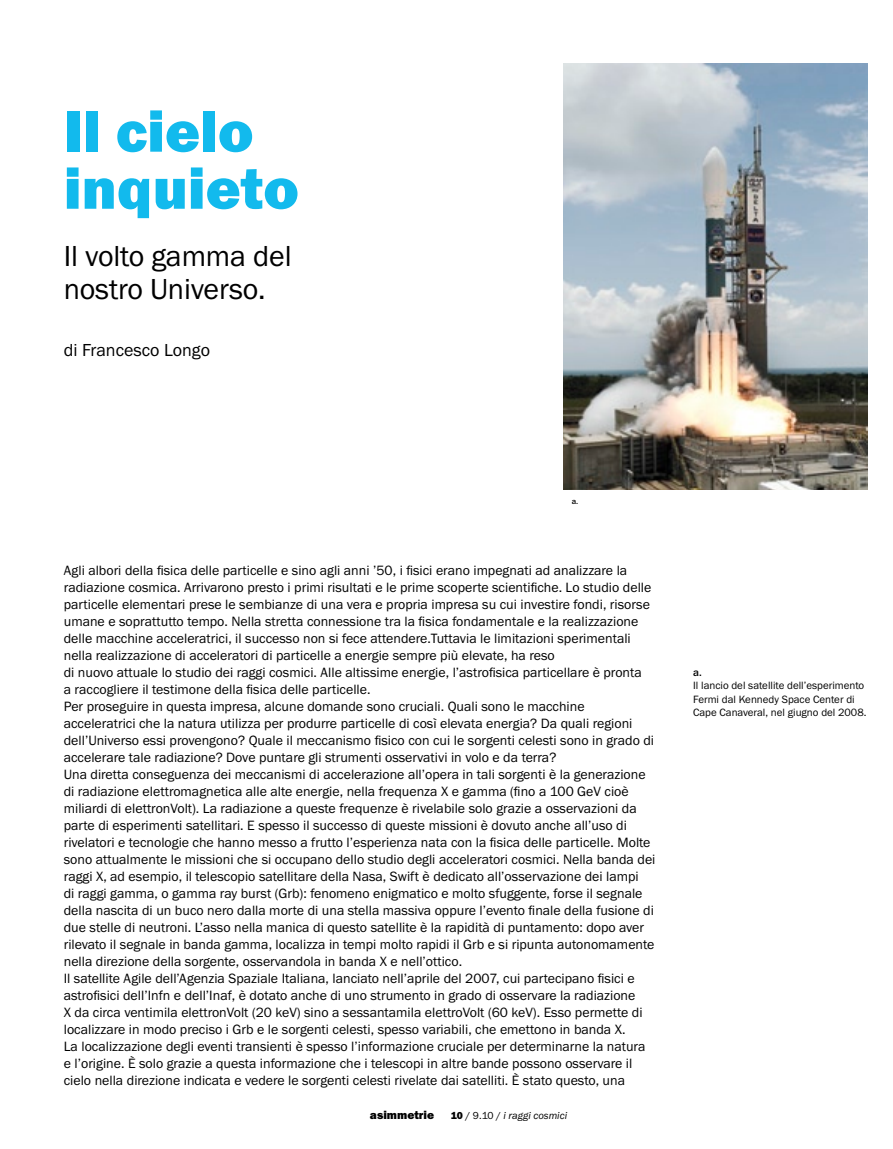
<style>
.page{position:relative;width:893px;height:1149px;background:#fff}
.page>*{position:absolute;margin:0;border:0;box-sizing:border-box;transform-origin:0 0}
.t1{font:800 60px/57px "Franklin Gothic";color:#12baed}
.t2{font:30px/33px "Franklin Gothic";letter-spacing:-.005em;color:#000}
.t3{font:18px "Franklin Gothic";color:#000}
.t4{font:13.95px/17px "Franklin Gothic";color:#000}
.t5{font:800 12px "Franklin Gothic";color:#000}
.t6{font:10.95px/13.2px "Franklin Gothic";color:#000}
.t7{font:500 10.95px "Franklin Gothic";color:#000}
.t8{font:italic 10.5px "Franklin Gothic";color:#000}
.t9{font:500 8.25px "Franklin Gothic";color:#000}
.s1{font-weight:800;font-style:normal}
.s2{font-style:normal}
</style>
<div class="page">
<img style="left:564px;top:64px;width:303px;height:425px">
<h1 class="t1" style="left:64px;top:104px;width:237px">Il cielo inquieto</h1>
<h2 class="t2" style="left:64px;top:240px;width:229px">Il volto gamma del nostro Universo.</h2>
<p class="t3" style="left:64px;top:340px;width:148px">di Francesco Longo</p>
<p class="t9" style="left:572px;top:497px;width:8px">a.</p>
<p class="t4" style="left:64px;top:561px;width:593px">Agli albori della fisica delle particelle e sino agli anni ’50, i fisici erano impegnati ad analizzare la radiazione cosmica. Arrivarono presto i primi risultati e le prime scoperte scientifiche. Lo studio delle particelle elementari prese le sembianze di una vera e propria impresa su cui investire fondi, risorse umane e soprattutto tempo. Nella stretta connessione tra la fisica fondamentale e la realizzazione delle macchine acceleratrici, il successo non si fece attendere.Tuttavia le limitazioni sperimentali nella realizzazione di acceleratori di particelle a energie sempre più elevate, ha reso<br>di nuovo attuale lo studio dei raggi cosmici. Alle altissime energie, l’astrofisica particellare è pronta<br>a raccogliere il testimone della fisica delle particelle.<br>Per proseguire in questa impresa, alcune domande sono cruciali. Quali sono le macchine acceleratrici che la natura utilizza per produrre particelle di così elevata energia? Da quali regioni dell’Universo essi provengono? Quale il meccanismo fisico con cui le sorgenti celesti sono in grado di accelerare tale radiazione? Dove puntare gli strumenti osservativi in volo e da terra?<br>Una diretta conseguenza dei meccanismi di accelerazione all’opera in tali sorgenti è la generazione di radiazione elettromagnetica alle alte energie, nella frequenza X e gamma (fino a 100 GeV cioè miliardi di elettronVolt). La radiazione a queste frequenze è rivelabile solo grazie a osservazioni da parte di esperimenti satellitari. E spesso il successo di queste missioni è dovuto anche all’uso di rivelatori e tecnologie che hanno messo a frutto l’esperienza nata con la fisica delle particelle. Molte sono attualmente le missioni che si occupano dello studio degli acceleratori cosmici. Nella banda dei raggi X, ad esempio, il telescopio satellitare della Nasa, Swift è dedicato all’osservazione dei lampi<br>di raggi gamma, o gamma ray burst (Grb): fenomeno enigmatico e molto sfuggente, forse il segnale della nascita di un buco nero dalla morte di una stella massiva oppure l’evento finale della fusione di due stelle di neutroni. L’asso nella manica di questo satellite è la rapidità di puntamento: dopo aver rilevato il segnale in banda gamma, localizza in tempi molto rapidi il Grb e si ripunta autonomamente nella direzione della sorgente, osservandola in banda X e nell’ottico.<br>Il satellite Agile dell’Agenzia Spaziale Italiana, lanciato nell’aprile del 2007, cui partecipano fisici e astrofisici dell’Infn e dell’Inaf, è dotato anche di uno strumento in grado di osservare la radiazione<br>X da circa ventimila elettronVolt (20 keV) sino a sessantamila elettroVolt (60 keV). Esso permette di localizzare in modo preciso i Grb e le sorgenti celesti, spesso variabili, che emettono in banda X.<br>La localizzazione degli eventi transienti è spesso l’informazione cruciale per determinarne la natura e l’origine. è solo grazie a questa informazione che i telescopi in altre bande possono osservare il cielo nella direzione indicata e vedere le sorgenti celesti rivelate dai satelliti. è stato questo, una</p>
<p class="t5" style="left:370px;top:1108px;width:66px">asimmetrie</p>
<p class="t8" style="left:451px;top:1109px;width:118px"><span class="s1">10</span> <span class="s2">/ 9.10 /</span> i raggi cosmici</p>
<p class="t7" style="left:693px;top:666px;width:10px">a.</p>
<p class="t6" style="left:693px;top:679px;width:175px">Il lancio del satellite dell’esperimento<br>Fermi dal Kennedy Space Center di<br>Cape Canaveral, nel giugno del 2008.</p>
</div>
